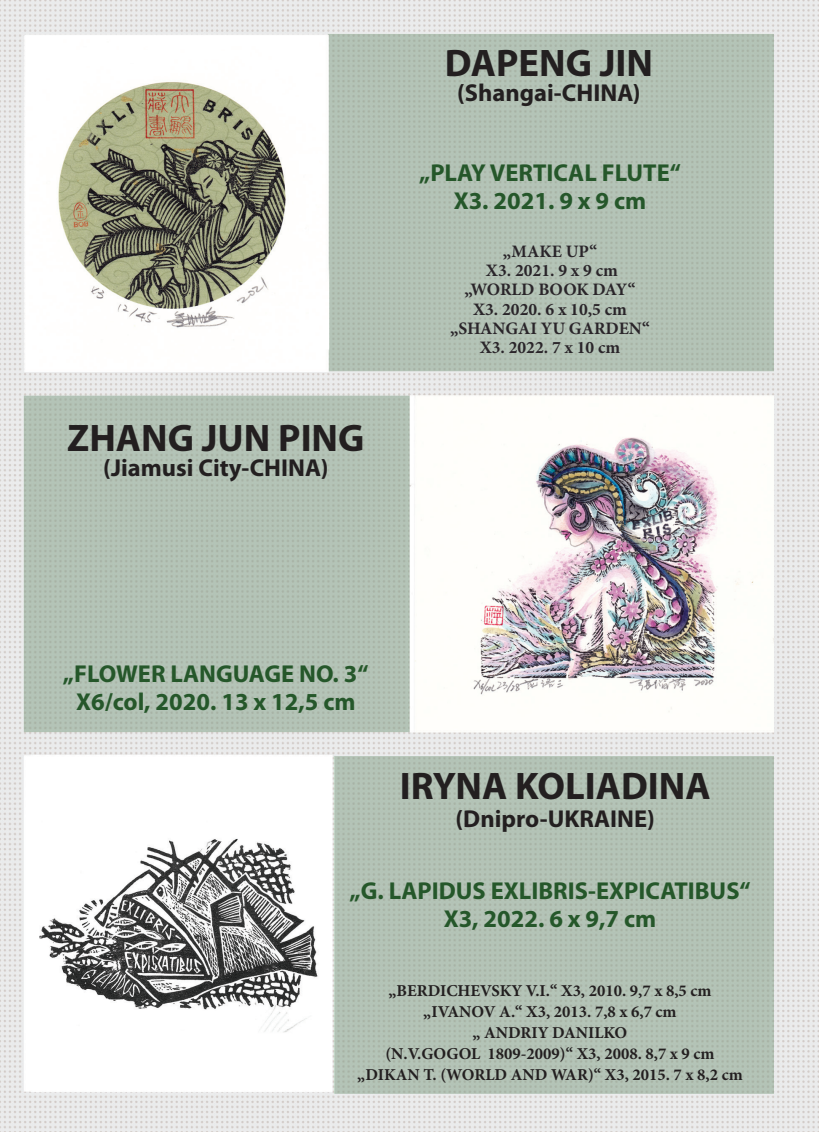
<style>
.page{position:relative;width:819px;height:1132px;background:#fff}
.page>*{position:absolute;margin:0;border:0;box-sizing:border-box;transform-origin:0 0}
.t1{font:700 38.5px "Myriad Pro";color:#231f20}
.t2{font:700 24.5px/28px "Myriad Pro";color:#25572a;text-align:center}
.t3{font:700 24.5px "Myriad Pro";color:#231f20}
.t4{font:700 17.5px/19.2px "Minion Pro";color:#2a252a;text-align:center}
.t5{font:700 16.62px/21px "Minion Pro";color:#231f20;text-align:center}
</style>
<div class="page">
<img style="left:0;top:0;width:819px;height:1131px">
<h1 class="t1" style="left:444px;top:42px;width:210px">DAPENG JIN</h1>
<h2 class="t3" style="left:457px;top:79px;width:185px">(Shangai-CHINA)</h2>
<h1 class="t1" style="left:67px;top:416px;width:299px">ZHANG JUN PING</h1>
<h2 class="t3" style="left:103px;top:453px;width:227px">(Jiamusi City-CHINA)</h2>
<h2 class="t2" style="left:419px;top:159px;width:263px">„PLAY VERTICAL FLUTE“<br>X3. 2021. 9 x 9 cm</h2>
<p class="t4" style="left:450px;top:241px;width:201px">„MAKE UP“<br>X3. 2021. 9 x 9 cm „WORLD BOOK DAY“<br>X3. 2020. 6 x 10,5 cm „SHANGAI YU GARDEN“<br>X3. 2022. 7 x 10 cm</p>
<h2 class="t2" style="left:63px;top:660px;width:307px">„FLOWER LANGUAGE NO. 3“<br>X6/col, 2020. 13 x 12,5 cm</h2>
<h1 class="t1" style="left:400px;top:764px;width:312px">IRYNA KOLIADINA</h1>
<h2 class="t3" style="left:455px;top:805px;width:201px">(Dnipro-UKRAINE)</h2>
<h2 class="t2" style="left:349px;top:877px;width:402px">„G. LAPIDUS EXLIBRIS-EXPICATIBUS“<br>X3, 2022. 6 x 9,7 cm</h2>
<p class="t5" style="left:357px;top:979px;width:387px">„BERDICHEVSKY V.I.“ X3, 2010. 9,7 x 8,5 cm „IVANOV A.“ X3, 2013. 7,8 x 6,7 cm<br>„ ANDRIY DANILKO<br>(N.V.GOGOL 1809-2009)“ X3, 2008. 8,7 x 9 cm „DIKAN T. (WORLD AND WAR)“ X3, 2015. 7 x 8,2 cm</p>
</div>
